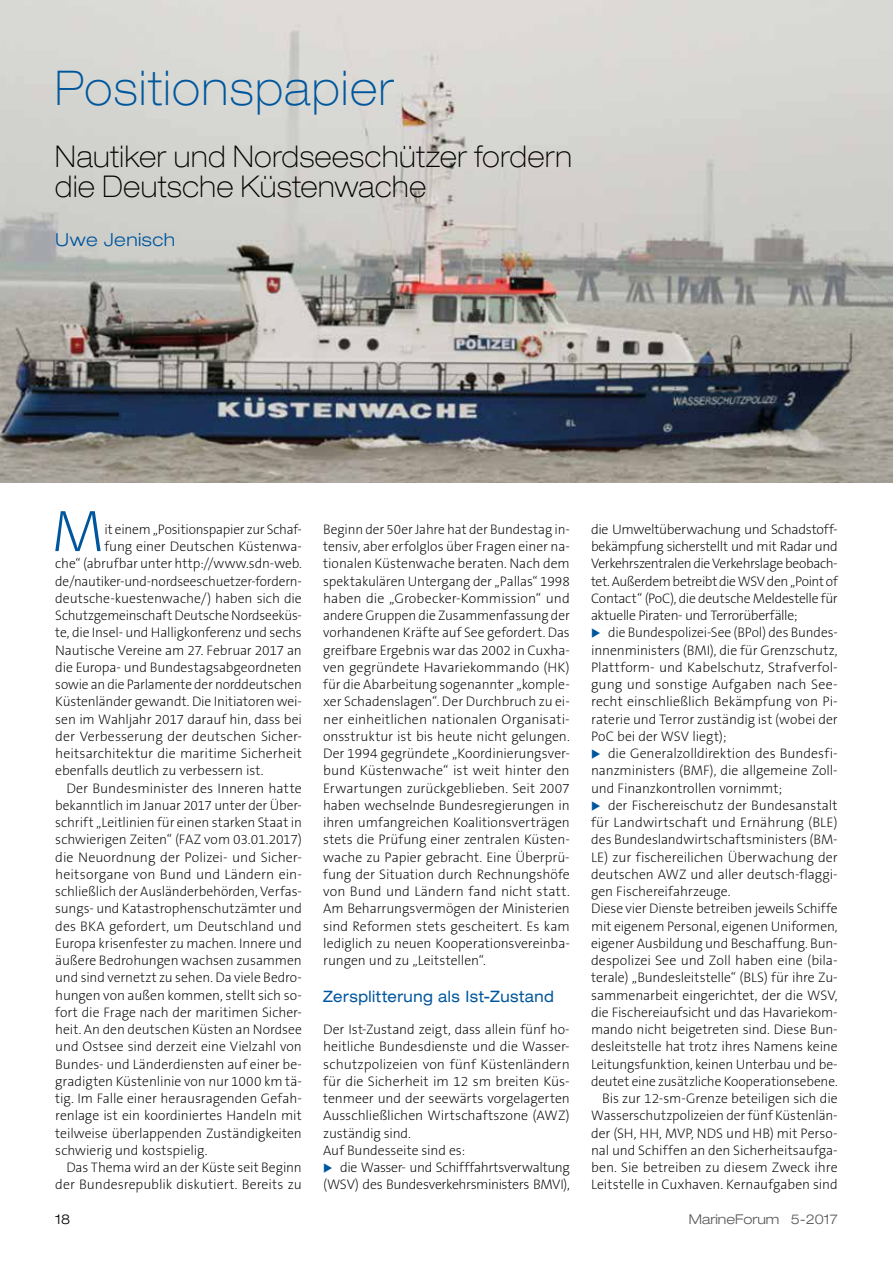
<style>
.page{position:relative;width:893px;height:1263px;background:#fff}
.page>*{position:absolute;margin:0;border:0;box-sizing:border-box;transform-origin:0 0}
.t1{font:200 59.1px "The Sans B2";color:#00569d}
.t2{font:100 expanded 48px "Helvetica Neue";letter-spacing:.045em;color:#00569d;scale:.9 1}
.t3{font:100 expanded 30px/30px "Helvetica Neue";letter-spacing:.025em;color:#000;scale:.9 1}
.t4{font:300 expanded 18px "Helvetica Neue";letter-spacing:.025em;color:#00569d}
.t5{font:expanded 15.75px "Helvetica Neue";letter-spacing:.035em;color:#00569d;scale:.9 1}
.t6{font:200 13.8px/17.2px "The Sans B2";letter-spacing:-.005em;color:#000;text-align:justify}
.t7{font:200 13.8px/17.2px "The Sans B2";letter-spacing:-.025em;color:#000;text-align:right}
.t8{font:300 expanded 13.5px "Helvetica Neue";color:#575756}
.t9{font:300 expanded 13.5px "Helvetica Neue";color:#000}
.s1{font-family:"Helvetica Neue Light Ext SC800";font-weight:400;font-stretch:normal}
</style>
<div class="page">
<img style="left:0;top:0;width:893px;height:482px">
<h2 class="t2" style="left:55px;top:60px;width:378px">Positionspapier</h2>
<h3 class="t3" style="left:55px;top:141px;width:575px">Nautiker und Nordseeschützer fordern die Deutsche Küstenwache</h3>
<h3 class="t4" style="left:55px;top:229px;width:121px">Uwe Jenisch</h3>
<h1 class="t1" style="left:51px;top:501px;width:55px">M</h1>
<p class="t6" style="left:104px;top:521px;width:199px">it einem „Positionspapier zur Schaf-</p>
<p class="t6" style="left:104px;top:538px;width:199px">fung einer Deutschen Küstenwa-</p>
<p class="t6" style="left:55px;top:556px;width:248px">che“ (abrufbar unter http://www.sdn-web.</p>
<p class="t6" style="left:55px;top:573px;width:248px">de/nautiker-und-nordseeschuetzer-fordern-</p>
<p class="t6" style="left:55px;top:590px;width:248px">deutsche-kuestenwache/) haben sich die</p>
<p class="t6" style="left:55px;top:607px;width:248px">Schutzgemeinschaft Deutsche Nordseeküs-</p>
<p class="t6" style="left:55px;top:625px;width:248px">te, die Insel- und Halligkonferenz und sechs</p>
<p class="t6" style="left:55px;top:642px;width:248px">Nautische Vereine am 27. Februar 2017 an</p>
<p class="t6" style="left:55px;top:659px;width:248px">die Europa- und Bundestagsabgeordneten</p>
<p class="t6" style="left:55px;top:676px;width:248px">sowie an die Parlamente der norddeutschen</p>
<p class="t6" style="left:55px;top:694px;width:248px">Küstenländer gewandt. Die Initiatoren wei-</p>
<p class="t6" style="left:55px;top:711px;width:248px">sen im Wahljahr 2017 darauf hin, dass bei</p>
<p class="t6" style="left:55px;top:728px;width:248px">der Verbesserung der deutschen Sicher-</p>
<p class="t6" style="left:55px;top:745px;width:248px">heitsarchitektur die maritime Sicherheit</p>
<p class="t6" style="left:55px;top:763px;width:210px">ebenfalls deutlich zu verbessern ist.</p>
<p class="t6" style="left:66px;top:780px;width:237px">Der Bundesminister des Inneren hatte</p>
<p class="t6" style="left:55px;top:797px;width:248px">bekanntlich im Januar 2017 unter der Über-</p>
<p class="t6" style="left:55px;top:814px;width:248px">schrift „Leitlinien für einen starken Staat in</p>
<p class="t6" style="left:55px;top:832px;width:248px">schwierigen Zeiten“ (FAZ vom 03.01.2017)</p>
<p class="t6" style="left:55px;top:849px;width:248px">die Neuordnung der Polizei- und Sicher-</p>
<p class="t6" style="left:55px;top:866px;width:248px">heitsorgane von Bund und Ländern ein-</p>
<p class="t6" style="left:55px;top:883px;width:248px">schließlich der Ausländerbehörden, Verfas-</p>
<p class="t6" style="left:55px;top:901px;width:248px">sungs- und Katastrophenschutzämter und</p>
<p class="t6" style="left:55px;top:918px;width:248px">des BKA gefordert, um Deutschland und</p>
<p class="t6" style="left:55px;top:935px;width:248px">Europa krisenfester zu machen. Innere und</p>
<p class="t6" style="left:55px;top:952px;width:248px">äußere Bedrohungen wachsen zusammen</p>
<p class="t6" style="left:55px;top:970px;width:248px">und sind vernetzt zu sehen. Da viele Bedro-</p>
<p class="t6" style="left:55px;top:987px;width:248px">hungen von außen kommen, stellt sich so-</p>
<p class="t6" style="left:55px;top:1004px;width:248px">fort die Frage nach der maritimen Sicher-</p>
<p class="t6" style="left:55px;top:1021px;width:248px">heit. An den deutschen Küsten an Nordsee</p>
<p class="t6" style="left:55px;top:1039px;width:248px">und Ostsee sind derzeit eine Vielzahl von</p>
<p class="t6" style="left:55px;top:1056px;width:248px">Bundes- und Länderdiensten auf einer be-</p>
<p class="t6" style="left:55px;top:1073px;width:248px">gradigten Küstenlinie von nur 1000 km tä-</p>
<p class="t6" style="left:55px;top:1090px;width:248px">tig. Im Falle einer herausragenden Gefah-</p>
<p class="t6" style="left:55px;top:1108px;width:248px">renlage ist ein koordiniertes Handeln mit</p>
<p class="t6" style="left:55px;top:1125px;width:248px">teilweise überlappenden Zuständigkeiten</p>
<p class="t6" style="left:55px;top:1142px;width:154px">schwierig und kostspielig.</p>
<p class="t6" style="left:66px;top:1159px;width:237px">Das Thema wird an der Küste seit Beginn</p>
<p class="t6" style="left:55px;top:1177px;width:248px">der Bundesrepublik diskutiert. Bereits zu</p>
<p class="t6" style="left:323px;top:521px;width:248px">Beginn der 50er Jahre hat der Bundestag in&shy;tensiv, aber erfolglos über Fragen einer na&shy;tionalen Küstenwache beraten. Nach dem spektakulären Untergang der „Pallas“ 1998 haben die „Grobecker-Kommission“ und andere Gruppen die Zusammenfassung der vorhandenen Kräfte auf See gefordert. Das greifbare Ergebnis war das 2002 in Cuxha&shy;ven gegründete Havariekommando (HK) für die Abarbeitung sogenannter „komple&shy;xer Schadenslagen“. Der Durchbruch zu ei&shy;ner einheitlichen nationalen Organisati&shy;onsstruktur ist bis heute nicht gelungen.<br>Der 1994 gegründete „Koordinierungsver&shy;bund Küstenwache“ ist weit hinter den Erwartungen zurückgeblieben. Seit 2007 haben wechselnde Bundesregierungen in ihren umfangreichen Koalitionsverträgen stets die Prüfung einer zentralen Küsten&shy;wache zu Papier gebracht. Eine Überprü&shy;fung der Situation durch Rechnungshöfe von Bund und Ländern fand nicht statt.<br>Am Beharrungsvermögen der Ministerien sind Reformen stets gescheitert. Es kam lediglich zu neuen Kooperationsvereinba&shy;rungen und zu „Leitstellen“.</p>
<p class="t5" style="left:323px;top:987px;width:258px">Zersplitterung als Ist-Zustand</p>
<p class="t6" style="left:323px;top:1021px;width:248px;text-align:left">Der Ist-Zustand zeigt, dass allein fünf ho&shy;heitliche Bundesdienste und die Wasser&shy;schutzpolizeien von fünf Küstenländern für die Sicherheit im 12 sm breiten Küs&shy;tenmeer und der seewärts vorgelagerten Ausschließlichen Wirtschaftszone (AWZ) zuständig sind.<br>Auf Bundesseite sind es:</p>
<p class="t7" style="left:323px;top:1159px;width:248px">die Wasser- und Schifffahrtsverwaltung (WSV) des Bundesverkehrsministers BMVI),</p>
<p class="t6" style="left:591px;top:521px;width:248px">die Umweltüberwachung und Schadstoff&shy;bekämpfung sicherstellt und mit Radar und Verkehrszentralen die Verkehrslage beobach&shy;tet. Außerdem betreibt die WSV den „Point of Contact“ (PoC), die deutsche Meldestelle für aktuelle Piraten- und Terrorüberfälle;</p>
<p class="t6" style="left:591px;top:625px;width:248px;text-indent:17px">die Bundespolizei-See (BPol) des Bundes&shy;innenministers (BMI), die für Grenzschutz, Plattform- und Kabelschutz, Strafverfol&shy;gung und sonstige Aufgaben nach See&shy;recht einschließlich Bekämpfung von Pi&shy;raterie und Terror zuständig ist (wobei der PoC bei der WSV liegt);</p>
<p class="t6" style="left:591px;top:745px;width:248px;text-indent:17px">die Generalzolldirektion des Bundesfi&shy;nanzministers (BMF), die allgemeine Zoll&shy;und Finanzkontrollen vornimmt;</p>
<p class="t6" style="left:608px;top:797px;width:231px">der Fischereischutz der Bundesanstalt</p>
<p class="t6" style="left:591px;top:814px;width:248px">für Landwirtschaft und Ernährung (BLE)</p>
<p class="t6" style="left:591px;top:832px;width:248px">des Bundeslandwirtschaftsministers (BM-</p>
<p class="t6" style="left:591px;top:849px;width:248px">LE) zur fischereilichen Überwachung der</p>
<p class="t6" style="left:591px;top:866px;width:248px">deutschen AWZ und aller deutsch-flaggi-</p>
<p class="t6" style="left:591px;top:883px;width:141px">gen Fischereifahrzeuge.</p>
<p class="t6" style="left:591px;top:901px;width:248px">Diese vier Dienste betreiben jeweils Schiffe</p>
<p class="t6" style="left:591px;top:918px;width:248px">mit eigenem Personal, eigenen Uniformen,</p>
<p class="t6" style="left:591px;top:935px;width:248px">eigener Ausbildung und Beschaffung. Bun-</p>
<p class="t6" style="left:591px;top:952px;width:248px">despolizei See und Zoll haben eine (bila-</p>
<p class="t6" style="left:591px;top:970px;width:248px">terale) „Bundesleitstelle“ (BLS) für ihre Zu-</p>
<p class="t6" style="left:591px;top:987px;width:248px">sammenarbeit eingerichtet, der die WSV,</p>
<p class="t6" style="left:591px;top:1004px;width:248px">die Fischereiaufsicht und das Havariekom-</p>
<p class="t6" style="left:591px;top:1021px;width:248px">mando nicht beigetreten sind. Diese Bun-</p>
<p class="t6" style="left:591px;top:1039px;width:248px">desleitstelle hat trotz ihres Namens keine</p>
<p class="t6" style="left:591px;top:1056px;width:248px">Leitungsfunktion, keinen Unterbau und be-</p>
<p class="t6" style="left:591px;top:1073px;width:248px">deutet eine zusätzliche Kooperationsebene.</p>
<p class="t6" style="left:602px;top:1090px;width:237px">Bis zur 12-sm-Grenze beteiligen sich die</p>
<p class="t6" style="left:591px;top:1108px;width:248px">Wasserschutzpolizeien der fünf Küstenlän-</p>
<p class="t6" style="left:591px;top:1125px;width:248px">der (SH, HH, MVP, NDS und HB) mit Perso-</p>
<p class="t6" style="left:591px;top:1142px;width:248px">nal und Schiffen an den Sicherheitsaufga-</p>
<p class="t6" style="left:591px;top:1159px;width:248px">ben. Sie betreiben zu diesem Zweck ihre</p>
<p class="t6" style="left:591px;top:1177px;width:248px">Leitstelle in Cuxhaven. Kernaufgaben sind</p>
<p class="t9" style="left:55px;top:1211px;width:17px">18</p>
<p class="t8" style="left:689px;top:1211px;width:150px">MarineForum <span class="s1">5-2017</span></p>
</div>
